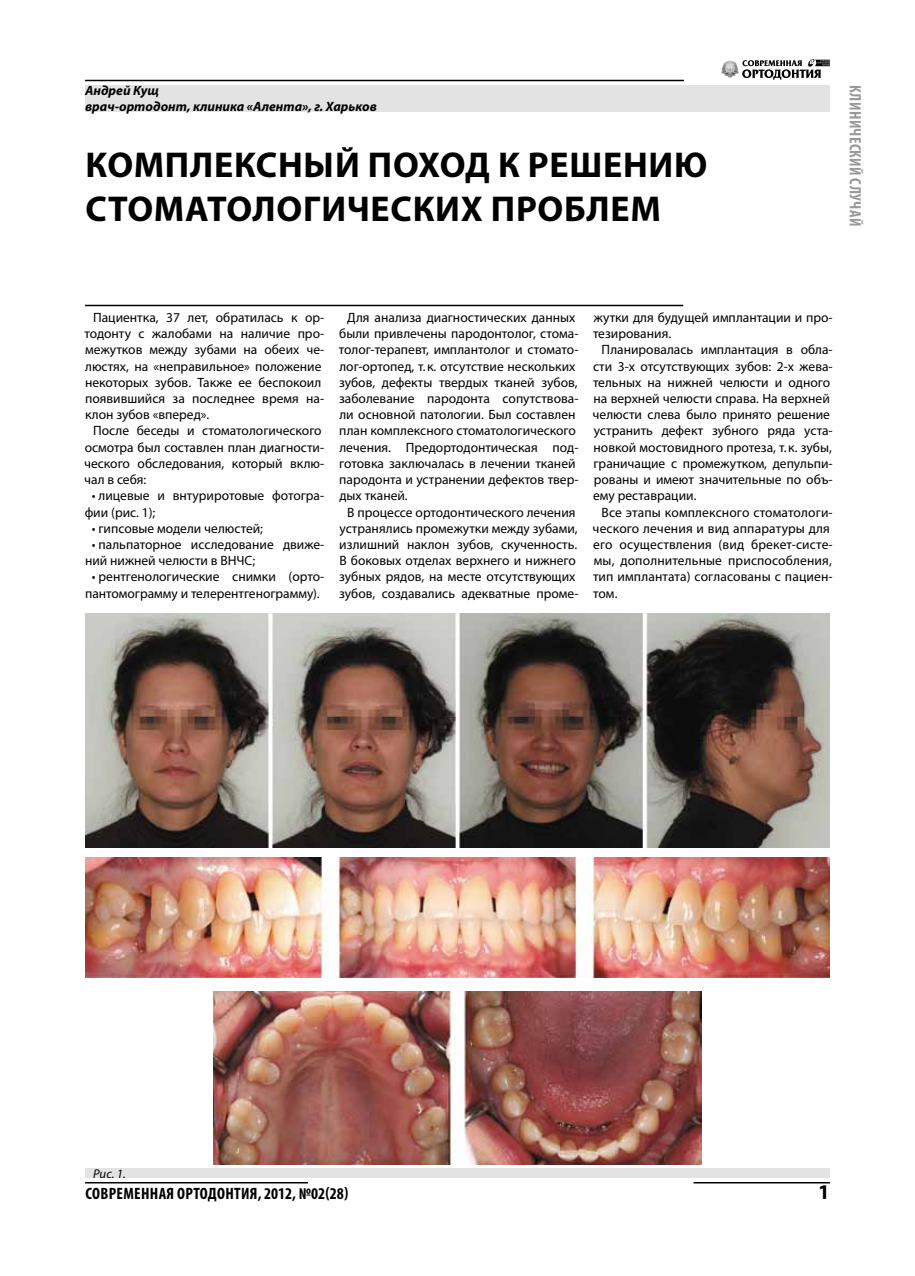
<style>
.page{position:relative;width:915px;height:1276px;background:#fff}
.page>*{position:absolute;margin:0;border:0;box-sizing:border-box;transform-origin:0 0}
.t1{font:700 36px/43.2px "Myriad Pro";letter-spacing:.02em;color:#000}
.t2{font:700 21px "Myriad Pro";color:#000}
.t3{font:700 condensed 16.5px "Myriad Pro";letter-spacing:.02em;color:#000}
.t4{font:700 condensed 16.5px "Myriad Pro";letter-spacing:.02em;color:#999}
.t5{font:13.5px/16.2px "Myriad Pro";color:#000}
.t6{font:italic 700 13.5px/16.2px "Myriad Pro";color:#000}
.t7{font:italic 12.75px "Myriad Pro";color:#000}
</style>
<div class="page">
<hr style="left:85px;top:80px;width:598px;height:1px;background:#000">
<hr style="left:85px;top:1182px;width:223px;height:1px;background:#000">
<hr style="left:693px;top:1182px;width:136px;height:1px;background:#000">
<hr style="left:85px;top:305px;width:598px;height:1px;background:#000">
<svg style="left:742px;top:59px;width:87px;height:21px"></svg>
<img style="left:721px;top:60px;width:16px;height:18px">
<div style="left:85px;top:85px;width:744px;height:26px;background:#e3e3e3"></div>
<div style="left:85px;top:1168px;width:744px;height:10px;background:#e3e3e3"></div>
<img style="left:85px;top:614px;width:744px;height:233px">
<img style="left:85px;top:857px;width:744px;height:121px">
<img style="left:214px;top:991px;width:487px;height:173px">
<p class="t6" style="left:85px;top:82px;width:293px">Андрей Кущ<br>врач-ортодонт, клиника «Алента», г. Харьков</p>
<h1 class="t1" style="left:85px;top:142px;width:623px">Комплексный поход к решению стоматологических проблем</h1>
<p class="t4" style="left:865px;top:85px;width:142px;rotate:90deg">Клинический случай</p>
<p class="t5" style="left:84px;top:309px;width:241px;text-indent:9px">Пациентка, 37 лет, обратилась к ор&shy;тодонту с жалобами на наличие про&shy;межутков между зубами на обеих че&shy;люстях, на «неправильное» положение некоторых зубов. Также ее беспокоил появившийся за последнее время на&shy;клон зубов «вперед».</p>
<p class="t5" style="left:84px;top:422px;width:241px;text-indent:9px">После беседы и стоматологического осмотра был составлен план диагности&shy;ческого обследования, который вклю&shy;чал в себя:</p>
<p class="t5" style="left:85px;top:487px;width:241px;text-indent:7px">• лицевые и внтуриротовые фотогра&shy;фии (рис. 1);</p>
<p class="t5" style="left:92px;top:520px;width:173px">• гипсовые модели челюстей;</p>
<p class="t5" style="left:85px;top:536px;width:241px;text-indent:7px">• пальпаторное исследование движе&shy;ний нижней челюсти в ВНЧС;</p>
<p class="t5" style="left:85px;top:568px;width:241px;text-align:center">• рентгенологические снимки (орто&shy;пантомограмму и телерентгенограмму).</p>
<p class="t5" style="left:338px;top:309px;width:241px;text-indent:9px">Для анализа диагностических данных были привлечены пародонтолог, стома&shy;толог-терапевт, имплантолог и стомато&shy;лог-ортопед, т. к. отсутствие нескольких зубов, дефекты твердых тканей зубов, заболевание пародонта сопутствова&shy;ли основной патологии. Был составлен план комплексного стоматологического лечения. Предортодонтическая под&shy;готовка заключалась в лечении тканей пародонта и устранении дефектов твер&shy;дых тканей.</p>
<p class="t5" style="left:339px;top:503px;width:241px;text-align:center">В процессе ортодонтического лечения устранялись промежутки между зубами, излишний наклон зубов, скученность.<br>В боковых отделах верхнего и нижнего зубных рядов, на месте отсутствующих зубов, создавались адекватные проме-</p>
<p class="t5" style="left:592px;top:309px;width:241px">жутки для будущей имплантации и про&shy;тезирования.</p>
<p class="t5" style="left:592px;top:341px;width:241px;text-indent:9px">Планировалась имплантация в обла&shy;сти 3‑х отсутствующих зубов: 2‑х жева&shy;тельных на нижней челюсти и одного на верхней челюсти справа. На верхней челюсти слева было принято решение устранить дефект зубного ряда уста&shy;новкой мостовидного протеза, т. к. зубы, граничащие с промежутком, депульпи&shy;рованы и имеют значительные по объ&shy;ему реставрации.</p>
<p class="t5" style="left:592px;top:503px;width:241px;text-indent:9px">Все этапы комплексного стоматологи&shy;ческого лечения и вид аппаратуры для его осуществления (вид брекет-систе&shy;мы, дополнительные приспособления, тип имплантата) согласованы с пациен&shy;том.</p>
<p class="t7" style="left:93px;top:1166px;width:34px">Рис. 1.</p>
<p class="t3" style="left:85px;top:1183px;width:264px">Современная ортодонтия, 2012, №02(28)</p>
<h2 class="t2" style="left:817px;top:1178px;width:13px">1</h2>
</div>
